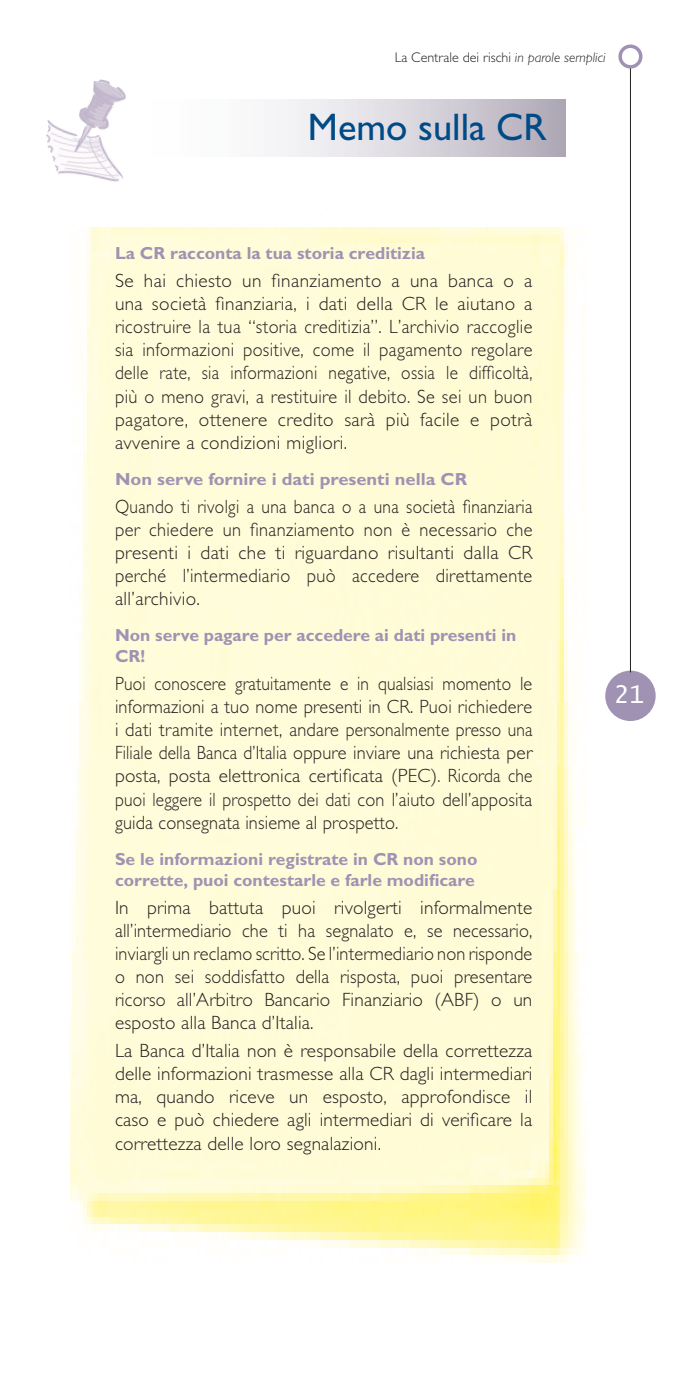
<style>
.page{position:relative;width:695px;height:1389px;background:#fff}
.page>*{position:absolute;margin:0;border:0;box-sizing:border-box;transform-origin:0 0}
.t1{font:38.5px "Gill Sans Std";color:#004a87}
.t2{font:24.5px "Lucida Console";color:#fff}
.PARAGRAFO{font:300 19.25px/23.1px "Gill Sans Std";letter-spacing:.01em;color:#231f20;text-align:justify}
.PARAGRAFO-2{font:300 19.25px/23.1px "Gill Sans Std";letter-spacing:.01em;color:#231f20;text-align:justify;scale:.9 1}
.TITOLETTO_PARAGRAFO{font:700 17.5px/21px "Gill Sans Std";color:#a092b2}
.TITOLETTO_PARAGRAFO-2{font:700 17.5px "Gill Sans Std";color:#a092b2;scale:1.05 1}
.t3{font:300 14px "Gill Sans Std";color:#231f20}
.s1{font-style:italic}
</style>
<div class="page">
<div style="left:607px;top:672px;width:46px;height:47px;background:#a092b2;border-radius:50%"></div>
<div style="left:605px;top:671px;width:50px;height:50px;border:4px solid #a092b2;border-radius:50%"></div>
<hr style="left:630px;top:67px;width:1px;height:605px;background:#231f20">
<div style="left:618px;top:45px;width:24px;height:24px;border:4px solid #a092b2;border-radius:50%"></div>
<svg style="left:276px;top:99px;width:290px;height:57px;background:#d6d3da"></svg>
<img style="left:46px;top:79px;width:80px;height:103px">
<img style="left:71px;top:227px;width:516px;height:1036px">
<p class="t3" style="left:394px;top:49px;width:212px">La Centrale dei rischi <span class="s1">in parole semplici</span></p>
<p class="t1" style="left:308px;top:105px;width:240px">Memo sulla CR</p>
<p class="TITOLETTO_PARAGRAFO" style="left:115px;top:243px;width:311px">La CR racconta la tua storia creditizia</p>
<p class="PARAGRAFO" style="left:115px;top:269px;width:419px">Se hai chiesto un finanziamento a una banca o a una società finanziaria, i dati della CR le aiutano a ricostruire la tua “storia creditizia”. L’archivio raccoglie sia informazioni positive, come il pagamento regolare delle rate, sia informazioni negative, ossia le difficoltà, più o meno gravi, a restituire il debito. Se sei un buon pagatore, ottenere credito sarà più facile e potrà avvenire a condizioni migliori.</p>
<p class="TITOLETTO_PARAGRAFO-2" style="left:115px;top:468px;width:337px">Non serve fornire i dati presenti nella CR</p>
<p class="PARAGRAFO-2" style="left:115px;top:495px;width:465px">Quando ti rivolgi a una banca o a una società finanziaria per chiedere un finanziamento non è necessario che presenti i dati che ti riguardano risultanti dalla CR perché l’intermediario può accedere direttamente all’archivio.</p>
<p class="TITOLETTO_PARAGRAFO" style="left:115px;top:625px;width:403px">Non serve pagare per accedere ai dati presenti in<br>CR!</p>
<p class="PARAGRAFO-2" style="left:115px;top:672px;width:465px">Puoi conoscere gratuitamente e in qualsiasi momento le informazioni a tuo nome presenti in CR. Puoi richiedere i dati tramite internet, andare personalmente presso una Filiale della Banca d’Italia oppure inviare una richiesta per posta, posta elettronica certificata (PEC). Ricorda che puoi leggere il prospetto dei dati con l’aiuto dell’apposita guida consegnata insieme al prospetto.</p>
<p class="TITOLETTO_PARAGRAFO" style="left:115px;top:848px;width:364px">Se le informazioni registrate in CR non sono corrette, puoi contestarle e farle modificare</p>
<p class="PARAGRAFO" style="left:115px;top:896px;width:419px">In prima battuta puoi rivolgerti informalmente all’intermediario che ti ha segnalato e, se necessario, inviargli un reclamo scritto. Se l’intermediario non risponde o non sei soddisfatto della risposta, puoi presentare ricorso all’Arbitro Bancario Finanziario (ABF) o un esposto alla Banca d’Italia.</p>
<p class="PARAGRAFO" style="left:115px;top:1039px;width:419px">La Banca d’Italia non è responsabile della correttezza delle informazioni trasmesse alla CR dagli intermediari ma, quando riceve un esposto, approfondisce il caso e può chiedere agli intermediari di verificare la correttezza delle loro segnalazioni.</p>
<p class="t2" style="left:614px;top:684px;width:31px">21</p>
</div>
